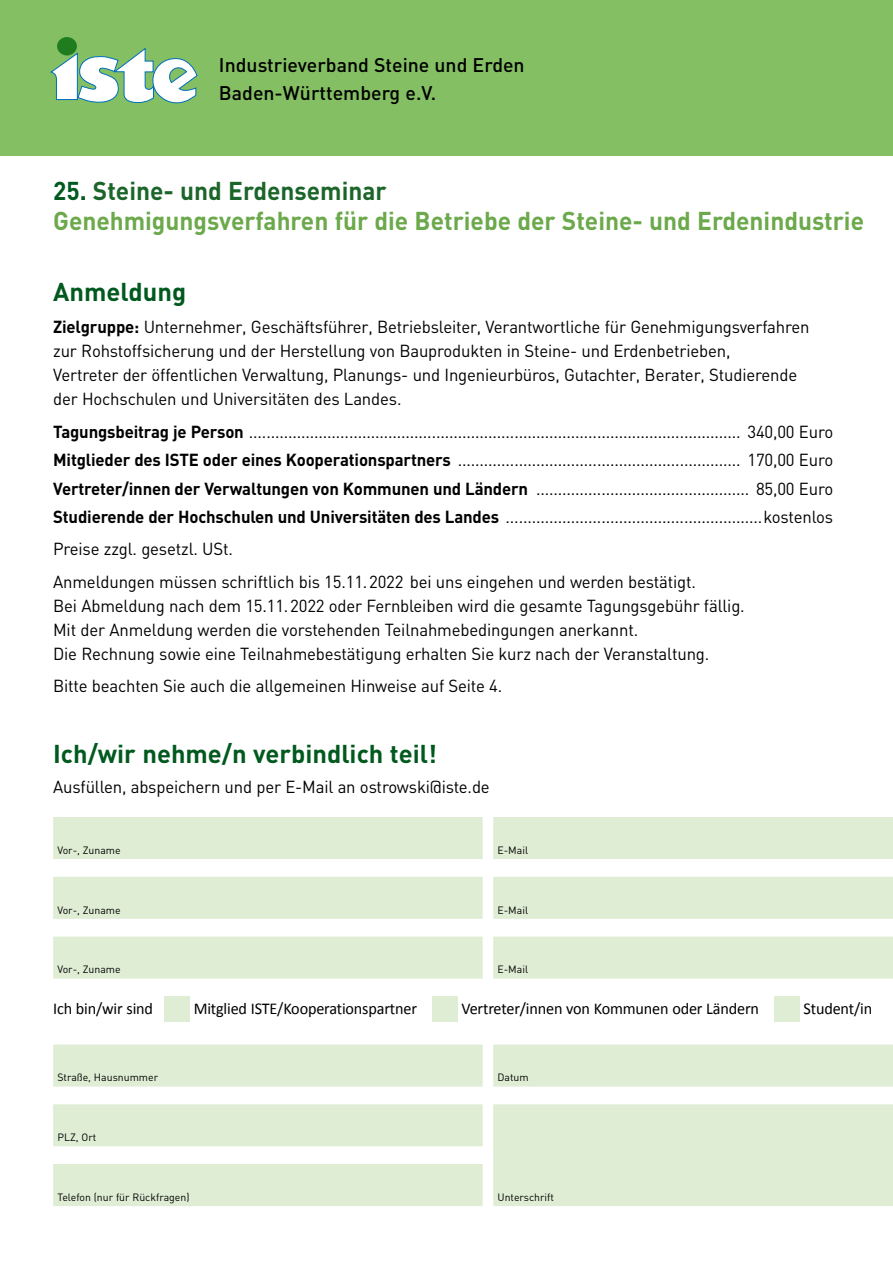
<style>
.page{position:relative;width:893px;height:1263px;background:#fff}
.page>*{position:absolute;margin:0;border:0;box-sizing:border-box;transform-origin:0 0}
.t1{font:700 25.5px/30px "DIN";color:#6ba94b;scale:.96 1}
.t2{font:700 25.5px "DIN";color:#00591e}
.t3{font:500 19.5px/27.6px "DIN";color:#000}
.t4{font:17.25px/24px "DIN";letter-spacing:-.01em;color:#000}
.t5{font:16.5px "Calibri";letter-spacing:-.01em;color:#000}
.t6{font:10.5px "DIN";color:#000}
.s1{color:#00591e}
.s2{color:#1c652a}
.s3{font-weight:700}
</style>
<div class="page">
<div style="left:53px;top:817px;width:430px;height:42px;background:#dfedd4"></div>
<div style="left:53px;top:877px;width:430px;height:42px;background:#dfedd4"></div>
<div style="left:53px;top:936px;width:430px;height:42px;background:#dfedd4"></div>
<div style="left:53px;top:1044px;width:430px;height:42px;background:#dfedd4"></div>
<div style="left:53px;top:1104px;width:430px;height:42px;background:#dfedd4"></div>
<div style="left:53px;top:1164px;width:430px;height:42px;background:#dfedd4"></div>
<div style="left:493px;top:1044px;width:400px;height:42px;background:#dfedd4"></div>
<div style="left:493px;top:1104px;width:400px;height:42px;background:#dfedd4"></div>
<div style="left:493px;top:1143px;width:400px;height:63px;background:#dfedd4"></div>
<div style="left:493px;top:817px;width:400px;height:42px;background:#dfedd4"></div>
<div style="left:493px;top:877px;width:400px;height:42px;background:#dfedd4"></div>
<div style="left:493px;top:936px;width:400px;height:42px;background:#dfedd4"></div>
<div style="left:164px;top:996px;width:26px;height:26px;background:#dfedd4"></div>
<div style="left:432px;top:996px;width:26px;height:26px;background:#dfedd4"></div>
<div style="left:774px;top:996px;width:26px;height:26px;background:#dfedd4"></div>
<div style="left:0;top:0;width:893px;height:156px;background:#84bf63"></div>
<div style="left:57px;top:37px;width:20px;height:18px;background:#1f7d20;border-radius:50%"></div>
<svg style="left:50px;top:47px;width:148px;height:57px"></svg>
<p class="t3" style="left:219px;top:50px;width:307px">Industrieverband Steine und Erden<br>Baden-Württemberg e.V.</p>
<h1 class="t1" style="left:53px;top:174px;width:846px"><span class="s1">25.</span> <span class="s2">Steine- und Erdenseminar<br></span>Genehmigungsverfahren für die Betriebe der Steine- und Erdenindustrie</h1>
<h1 class="t2" style="left:53px;top:275px;width:135px">Anmeldung</h1>
<p class="t4" style="left:53px;top:315px;width:758px"><span class="s3">Zielgruppe:</span> Unternehmer, Geschäftsführer, Betriebsleiter, Verantwortliche für Genehmigungsverfahren zur Rohstoffsicherung und der Herstellung von Bauprodukten in Steine- und Erdenbetrieben,<br>Vertreter der öffentlichen Verwaltung, Planungs- und Ingenieurbüros, Gutachter, Berater, Studierende der Hochschulen und Universitäten des Landes.</p>
<p class="t4" style="left:53px;top:417px;width:782px;line-height:28.2px;text-align:justify"><span class="s3">Tagungsbeitrag je Person</span> ................................................................................................................. 340,00 Euro <span class="s3">Mitglieder des ISTE oder eines Kooperationspartners</span> ................................................................. 170,00 Euro <span class="s3">Vertreter/innen der Verwaltungen von Kommunen und Ländern</span> ................................................. 85,00 Euro <span class="s3">Studierende der Hochschulen und Universitäten des Landes</span> ...........................................................kostenlos</p>
<p class="t4" style="left:53px;top:532px;width:644px;line-height:32.5px">Preise zzgl. gesetzl. USt.<br>Anmeldungen müssen schriftlich bis 15.11.2022 bei uns eingehen und werden bestätigt.</p>
<p class="t4" style="left:53px;top:593px;width:693px">Bei Abmeldung nach dem 15.11.2022 oder Fernbleiben wird die gesamte Tagungsgebühr fällig.<br>Mit der Anmeldung werden die vorstehenden Teilnahmebedingungen anerkannt.<br>Die Rechnung sowie eine Teilnahmebestätigung erhalten Sie kurz nach der Veranstaltung.</p>
<p class="t4" style="left:53px;top:674px;width:451px">Bitte beachten Sie auch die allgemeinen Hinweise auf Seite 4.</p>
<h1 class="t2" style="left:53px;top:737px;width:385px">Ich/wir nehme/n verbindlich teil!</h1>
<p class="t4" style="left:53px;top:774px;width:438px">Ausfüllen, abspeichern und per E-Mail an ostrowski@iste.de</p>
<p class="t6" style="left:57px;top:843px;width:65px">Vor-, Zuname</p>
<p class="t6" style="left:497px;top:843px;width:32px">E-Mail</p>
<p class="t6" style="left:57px;top:903px;width:65px">Vor-, Zuname</p>
<p class="t6" style="left:497px;top:903px;width:32px">E-Mail</p>
<p class="t6" style="left:57px;top:963px;width:65px">Vor-, Zuname</p>
<p class="t6" style="left:497px;top:963px;width:32px">E-Mail</p>
<p class="t5" style="left:53px;top:998px;width:101px">Ich bin/wir sind</p>
<p class="t5" style="left:194px;top:998px;width:225px">Mitglied ISTE/Kooperationspartner</p>
<p class="t5" style="left:462px;top:998px;width:299px">Vertreter/innen von Kommunen oder Ländern</p>
<p class="t5" style="left:803px;top:998px;width:70px">Student/in</p>
<p class="t6" style="left:57px;top:1071px;width:102px">Straße, Hausnummer</p>
<p class="t6" style="left:57px;top:1131px;width:40px">PLZ, Ort</p>
<p class="t6" style="left:57px;top:1190px;width:134px">Telefon (nur für Rückfragen)</p>
<p class="t6" style="left:497px;top:1071px;width:33px">Datum</p>
<p class="t6" style="left:497px;top:1190px;width:58px">Unterschrift</p>
</div>
